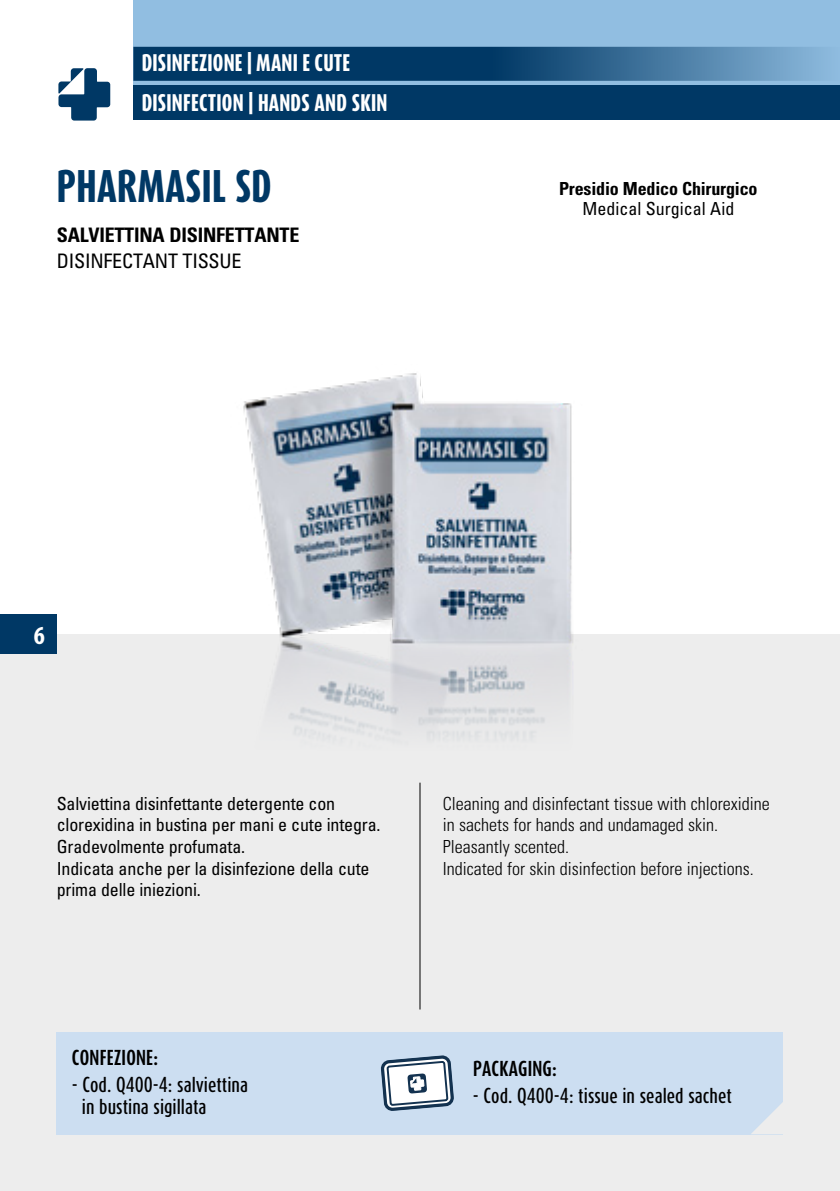
<style>
.page{position:relative;width:840px;height:1191px;background:#fff}
.page>*{position:absolute;margin:0;border:0;box-sizing:border-box;transform-origin:0 0}
.t1{font:800 38px "Dax Compact Pro";letter-spacing:.01em;color:#003865}
.t2{font:700 condensed 26px "Myriad Pro";color:#fff}
.t3{font:800 20px "Dax Compact Pro";letter-spacing:.01em;color:#fff}
.t4{font:700 condensed 20px "Univers LT Std";letter-spacing:-.01em;color:#000}
.t5{font:condensed 20px "Univers LT Std";letter-spacing:-.01em;color:#000}
.t6{font:condensed 18px/21.6px "Univers LT Std";letter-spacing:-.01em;color:#000}
.t7{font:300 condensed 18px/21.6px "Univers LT Std";color:#000}
.t8{font:500 18px/21.6px "Dax Compact Pro";color:#000}
.t9{font:700 condensed 18px "Univers LT Std";letter-spacing:-.01em;color:#000}
.t10{font:700 18px "Dax Compact Pro";letter-spacing:.01em;color:#000}
</style>
<div class="page">
<div style="left:133px;top:0;width:706px;height:119px;background:#91bee1"></div>
<svg style="left:133px;top:47px;width:686px;height:34px;background:#205680"></svg>
<div style="left:0;top:634px;width:839px;height:557px;background:#ededed"></div>
<div style="left:133px;top:85px;width:706px;height:34px;background:#003865"></div>
<div style="left:0;top:614px;width:56px;height:40px;background:#003865"></div>
<svg style="left:58px;top:68px;width:52px;height:53px"></svg>
<div style="left:56px;top:1032px;width:726px;height:102px;background:#ccdef1"></div>
<svg style="left:751px;top:1103px;width:31px;height:31px"></svg>
<svg style="left:382px;top:1055px;width:72px;height:56px;background:#aebac6"></svg>
<hr style="left:419px;top:782px;width:1px;height:227px;background:#000">
<img style="left:243px;top:373px;width:330px;height:419px">
<p class="t3" style="left:142px;top:49px;width:210px">DISINFEZIONE | MANI E CUTE</p>
<p class="t3" style="left:142px;top:89px;width:247px">DISINFECTION | HANDS AND SKIN</p>
<h1 class="t1" style="left:57px;top:161px;width:216px">PHARMASIL SD</h1>
<p class="t4" style="left:57px;top:223px;width:244px">SALVIETTINA DISINFETTANTE</p>
<p class="t5" style="left:57px;top:248px;width:186px">DISINFECTANT TISSUE</p>
<p class="t9" style="left:558px;top:178px;width:200px">Presidio Medico Chirurgico</p>
<p class="t6" style="left:582px;top:197px;width:153px">Medical Surgical Aid</p>
<h2 class="t2" style="left:34px;top:619px;width:13px">6</h2>
<p class="t6" style="left:57px;top:792px;width:325px">Salviettina disinfettante detergente con clorexidina in bustina per mani e cute integra.<br>Gradevolmente profumata.<br>Indicata anche per la disinfezione della cute prima delle iniezioni.</p>
<p class="t7" style="left:442px;top:792px;width:328px">Cleaning and disinfectant tissue with chlorexidine in sachets for hands and undamaged skin.<br>Pleasantly scented.<br>Indicated for skin disinfection before injections.</p>
<p class="t10" style="left:72px;top:1045px;width:88px">CONFEZIONE:</p>
<p class="t8" style="left:82px;top:1074px;width:168px;text-indent:-10px">- Cod. Q400-4: salviettina in bustina sigillata</p>
<p class="t10" style="left:473px;top:1056px;width:85px">PACKAGING:</p>
<p class="t8" style="left:472px;top:1084px;width:260px">- Cod. Q400-4: tissue in sealed sachet</p>
</div>
